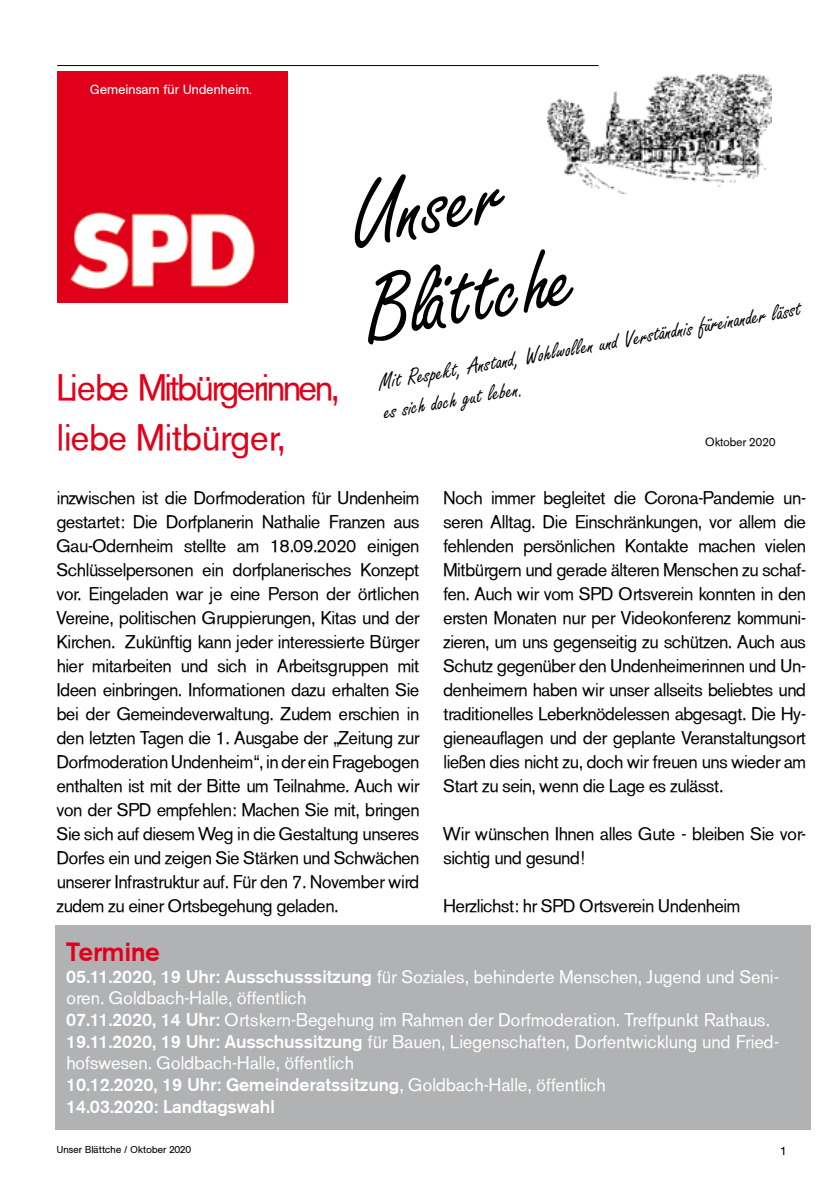
<style>
.page{position:relative;width:840px;height:1191px;background:#fff}
.page>*{position:absolute;margin:0;border:0;box-sizing:border-box;transform-origin:0 0}
.t1{font:100px/95.4px "Freestyle Script";color:#000}
.t2{font:36px/50.2px "Akzelerat Normal";letter-spacing:-.06em;color:#e1001a}
.t3{font:700 26px "Akzelerat";letter-spacing:.01em;color:#e1001a}
.t4{font:24px/30px "Freestyle Script";color:#000}
.t5{font:18px/24px "Akzelerat Normal";letter-spacing:-.015em;color:#000;text-align:justify}
.t6{font:18px/21.6px "Akzelerat Normal";letter-spacing:.01em;color:#fff}
.t7{font:700 18px/21.6px "Akzelerat";letter-spacing:.01em;color:#fff}
.t8{font:13.2px "Agba Normal";color:#fff}
.t9{font:12px "Akzelerat Normal";color:#000}
.t10{font:12px "Agba Normal";color:#000}
.t11{font:10px "Agba Normal";color:#000}
.s1{font-family:"Akzelerat";font-weight:700}
.s2{font-family:"Akzelerat Normal";font-weight:400}
</style>
<div class="page">
<hr style="left:57px;top:65px;width:541px;height:1px;background:#000">
<img style="left:57px;top:72px;width:231px;height:230px">
<img style="left:547px;top:73px;width:224px;height:121px">
<div style="left:55px;top:926px;width:755px;height:204px;background:#b1b2b4"></div>
<p class="t8" style="left:90px;top:82px;width:163px">Gemeinsam für Undenheim.</p>
<h1 class="t1" style="left:342px;top:176px;width:213px;rotate:-10deg">Unser<br>Blättche</h1>
<h3 class="t4" style="left:376px;top:369px;width:430px;rotate:-10deg">Mit Respekt, Anstand, Wohlwollen und Verständnis füreinander lässt es sich doch gut leben.</h3>
<h2 class="t2" style="left:57px;top:363px;width:283px">Liebe Mitbürgerinnen, liebe Mitbürger,</h2>
<p class="t5" style="left:57px;top:486px;width:364px">inzwischen ist die Dorfmoderation für Undenheim gestartet: Die Dorfplanerin Nathalie Franzen aus Gau-Odernheim stellte am 18.09.2020 einigen Schlüsselpersonen ein dorfplanerisches Konzept vor. Eingeladen war je eine Person der örtlichen Vereine, politischen Gruppierungen, Kitas und der Kirchen. Zukünftig kann jeder interessierte Bürger hier mitarbeiten und sich in Arbeitsgruppen mit Ideen einbringen. Informationen dazu erhalten Sie bei der Gemeindeverwaltung. Zudem erschien in den letzten Tagen die 1. Ausgabe der „Zeitung zur Dorfmoderation Undenheim“, in der ein Fragebogen enthalten ist mit der Bitte um Teilnahme. Auch wir von der SPD empfehlen: Machen Sie mit, bringen Sie sich auf diesem Weg in die Gestaltung unseres Dorfes ein und zeigen Sie Stärken und Schwächen unserer Infrastruktur auf. Für den 7. November wird zudem zu einer Ortsbegehung geladen.</p>
<p class="t5" style="left:443px;top:486px;width:364px">Noch immer begleitet die Corona-Pandemie un&shy;seren Alltag. Die Einschränkungen, vor allem die fehlenden persönlichen Kontakte machen vielen Mitbürgern und gerade älteren Menschen zu schaf&shy;fen. Auch wir vom SPD Ortsverein konnten in den ersten Monaten nur per Videokonferenz kommuni&shy;zieren, um uns gegenseitig zu schützen. Auch aus Schutz gegenüber den Undenheimerinnen und Un&shy;denheimern haben wir unser allseits beliebtes und traditionelles Leberknödelessen abgesagt. Die Hy&shy;gieneauflagen und der geplante Veranstaltungsort ließen dies nicht zu, doch wir freuen uns wieder am Start zu sein, wenn die Lage es zulässt.</p>
<p class="t9" style="left:705px;top:435px;width:72px">Oktober 2020</p>
<p class="t5" style="left:443px;top:822px;width:364px">Wir wünschen Ihnen alles Gute - bleiben Sie vor&shy;sichtig und gesund!</p>
<p class="t5" style="left:443px;top:894px;width:298px">Herzlichst: hr SPD Ortsverein Undenheim</p>
<h3 class="t3" style="left:66px;top:937px;width:95px">Termine</h3>
<p class="t6" style="left:66px;top:966px;width:713px"><span class="s1">05.11.2020, 19 Uhr: Ausschusssitzung</span> für Soziales, behinderte Menschen, Jugend und Seni&shy;oren. Goldbach-Halle, öffentlich<br><span class="s1">07.11.2020, 14 Uhr:</span> Ortskern-Begehung im Rahmen der Dorfmoderation. Treffpunkt Rathaus.<br><span class="s1">19.11.2020, 19 Uhr: Ausschussitzung</span> für Bauen, Liegenschaften, Dorfentwicklung und Fried&shy;hofswesen. Goldbach-Halle, öffentlich</p>
<p class="t7" style="left:66px;top:1073px;width:540px">10.12.2020, 19 Uhr: Gemeinderatssitzung<span class="s2">, Goldbach-Halle, öffentlich<br></span>14.03.2020: Landtagswahl</p>
<p class="t11" style="left:57px;top:1143px;width:136px">Unser Blättche / Oktober 2020</p>
<p class="t10" style="left:779px;top:1143px;width:8px">1</p>
</div>
